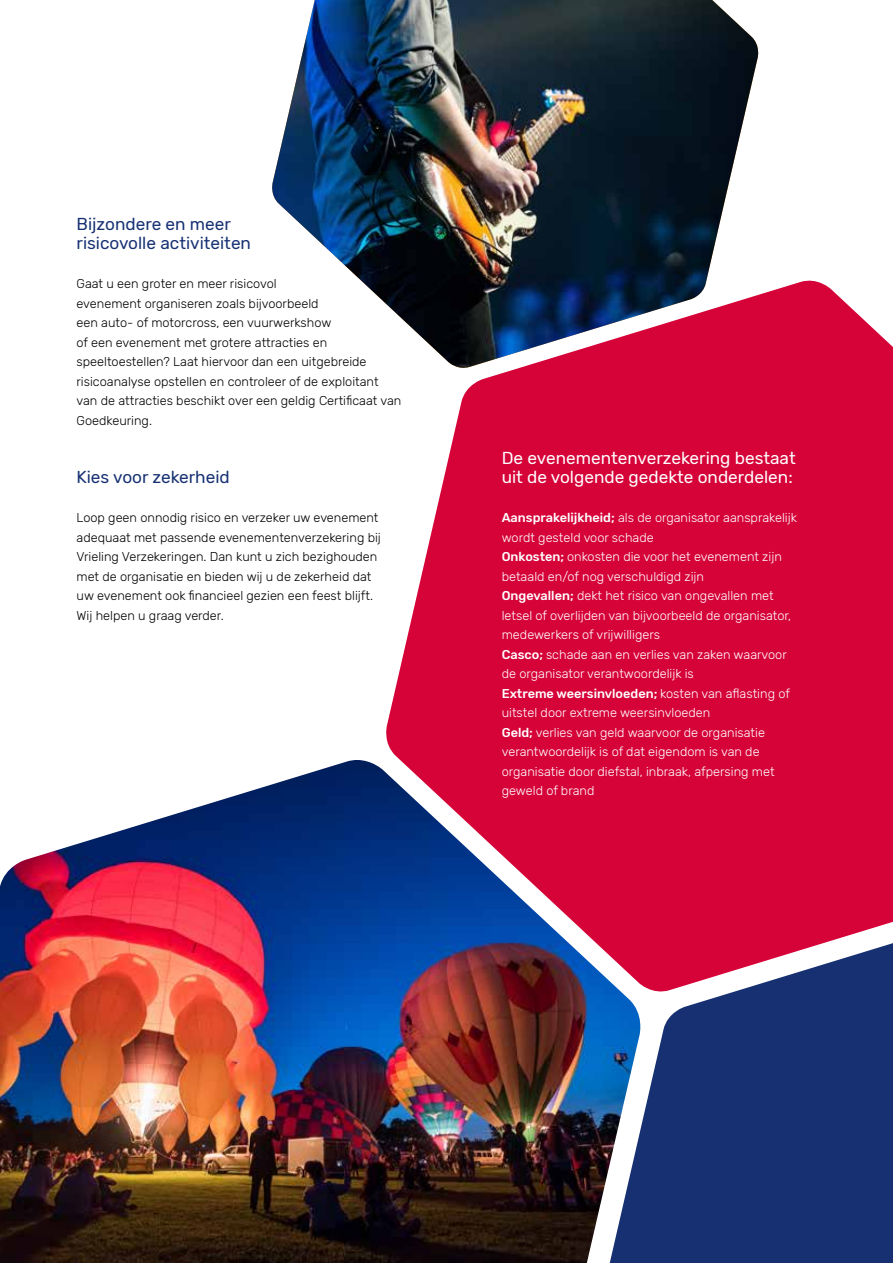
<style>
.page{position:relative;width:893px;height:1263px;background:#fff}
.page>*{position:absolute;margin:0;border:0;box-sizing:border-box;transform-origin:0 0}
.t1{font:17.25px/19.5px "Rubik";color:#fff}
.t2{font:17.25px/19.5px "Rubik";color:#163072}
.t3{font:300 12.75px/19.5px "Rubik";color:#000}
.t4{font:300 12.75px/19.5px "Rubik";color:#fff}
.s1{font-weight:500}
</style>
<div class="page">
<svg style="left:386px;top:280px;width:507px;height:624px;background:#d91547"></svg>
<svg style="left:644px;top:904px;width:249px;height:359px;background:#443873"></svg>
<img style="left:0;top:760px;width:644px;height:503px">
<img style="left:272px;top:0;width:489px;height:371px">
<h1 class="t2" style="left:77px;top:214px;width:176px">Bijzondere en meer risicovolle activiteiten</h1>
<p class="t3" style="left:77px;top:274px;width:326px">Gaat u een groter en meer risicovol<br>evenement organiseren zoals bijvoorbeeld<br>een auto- of motorcross, een vuurwerkshow<br>of een evenement met grotere attracties en speeltoestellen? Laat hiervoor dan een uitgebreide risicoanalyse opstellen en controleer of de exploitant van de attracties beschikt over een geldig Certificaat van Goedkeuring.</p>
<h1 class="t2" style="left:77px;top:468px;width:155px">Kies voor zekerheid</h1>
<p class="t3" style="left:77px;top:508px;width:306px">Loop geen onnodig risico en verzeker uw evenement adequaat met passende evenementenverzekering bij Vrieling Verzekeringen. Dan kunt u zich bezighouden met de organisatie en bieden wij u de zekerheid dat uw evenement ook financieel gezien een feest blijft.<br>Wij helpen u graag verder.</p>
<h1 class="t1" style="left:502px;top:448px;width:295px">De evenementenverzekering bestaat uit de volgende gedekte onderdelen:</h1>
<p class="t4" style="left:502px;top:508px;width:297px"><span class="s1">Aansprakelijkheid;</span> als de organisator aansprakelijk wordt gesteld voor schade<br><span class="s1">Onkosten;</span> onkosten die voor het evenement zijn betaald en/of nog verschuldigd zijn<br><span class="s1">Ongevallen;</span> dekt het risico van ongevallen met letsel of overlijden van bijvoorbeeld de organisator, medewerkers of vrijwilligers<br><span class="s1">Casco;</span> schade aan en verlies van zaken waarvoor de organisator verantwoordelijk is<br><span class="s1">Extreme weersinvloeden;</span> kosten van aflasting of uitstel door extreme weersinvloeden<br><span class="s1">Geld;</span> verlies van geld waarvoor de organisatie verantwoordelijk is of dat eigendom is van de organisatie door diefstal, inbraak, afpersing met geweld of brand</p>
</div>
